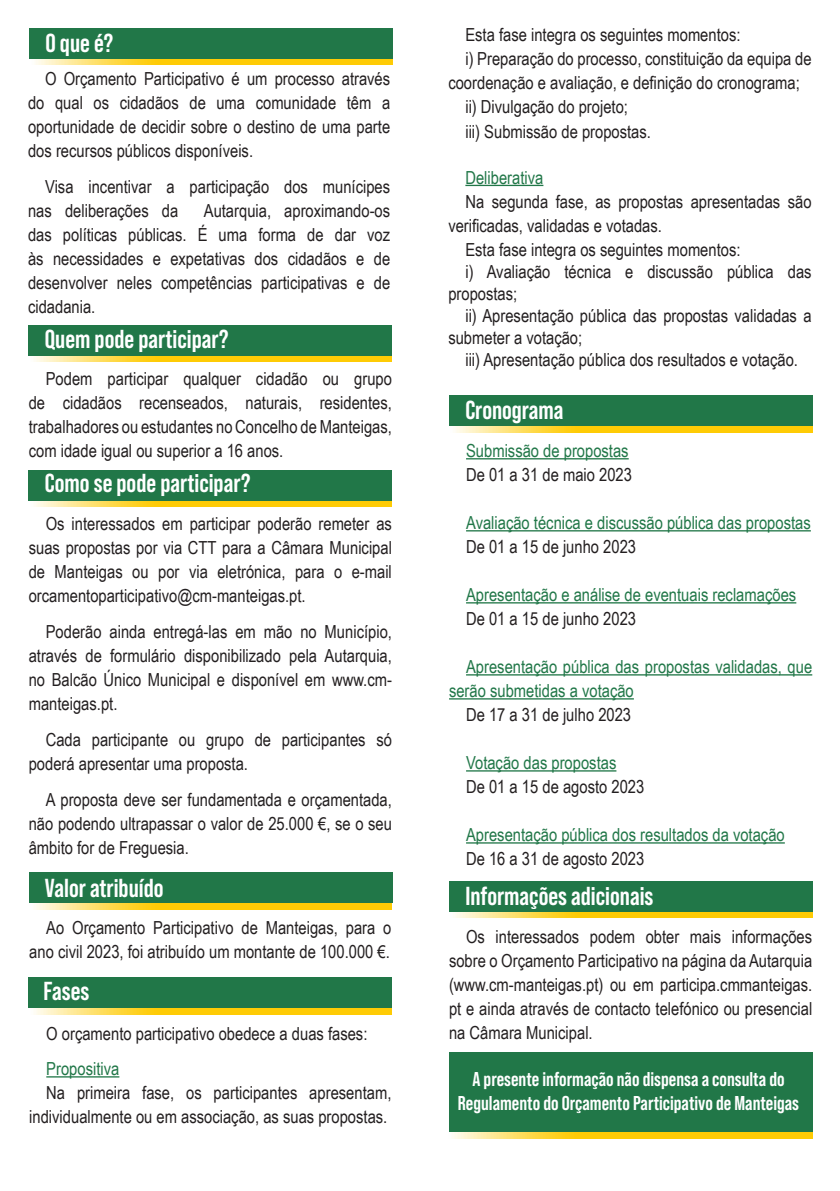
<style>
.page{position:relative;width:840px;height:1191px;background:#fff}
.page>*{position:absolute;margin:0;border:0;box-sizing:border-box;transform-origin:0 0}
.t1{font:700 26px "Bebas Neue Pro";color:#fff}
.t2{font:700 20px "Bebas Neue Pro";color:#fff}
.t3{font:18px/24px "Arial Narrow";color:#231f20;text-align:justify}
.t4{font:18px/24px "Arial Narrow";color:#217748}
</style>
<div class="page">
<svg style="left:449px;top:1131px;width:362px;height:7px;background:#dec530"></svg>
<div style="left:449px;top:1052px;width:362px;height:79px;background:#217748"></div>
<svg style="left:29px;top:58px;width:363px;height:7px;background:#dec631"></svg>
<div style="left:29px;top:28px;width:363px;height:30px;background:#217748"></div>
<svg style="left:28px;top:325px;width:364px;height:37px;background:#dcc531"></svg>
<div style="left:29px;top:325px;width:363px;height:30px;background:#217748"></div>
<svg style="left:28px;top:500px;width:363px;height:7px;background:#dec631"></svg>
<div style="left:28px;top:470px;width:363px;height:30px;background:#217748"></div>
<svg style="left:29px;top:902px;width:363px;height:7px;background:#dec630"></svg>
<div style="left:29px;top:872px;width:363px;height:30px;background:#217748"></div>
<hr style="left:465px;top:185px;width:78px;height:1px;background:#217748">
<svg style="left:28px;top:1007px;width:363px;height:7px;background:#dec631"></svg>
<div style="left:28px;top:977px;width:363px;height:30px;background:#217748"></div>
<hr style="left:46px;top:1076px;width:73px;height:1px;background:#217748">
<svg style="left:455px;top:426px;width:356px;height:6px;background:#fed229"></svg>
<div style="left:449px;top:395px;width:362px;height:31px;background:#217748"></div>
<hr style="left:466px;top:458px;width:162px;height:1px;background:#217748">
<hr style="left:466px;top:530px;width:344px;height:1px;background:#217748">
<hr style="left:466px;top:602px;width:329px;height:1px;background:#217748">
<hr style="left:466px;top:674px;width:345px;height:1px;background:#217748">
<hr style="left:449px;top:698px;width:184px;height:1px;background:#217748">
<hr style="left:466px;top:770px;width:150px;height:1px;background:#217748">
<hr style="left:466px;top:842px;width:318px;height:1px;background:#217748">
<svg style="left:449px;top:911px;width:362px;height:7px;background:#dec631"></svg>
<div style="left:449px;top:881px;width:362px;height:30px;background:#217748"></div>
<p class="t1" style="left:45px;top:28px;width:69px">O que é?</p>
<p class="t3" style="left:28px;top:66px;width:363px;text-indent:17px">O Orçamento Participativo é um processo através do qual os cidadãos de uma comunidade têm a oportunidade de decidir sobre o destino de uma parte dos recursos públicos disponíveis.</p>
<p class="t3" style="left:28px;top:173px;width:363px;text-indent:17px">Visa incentivar a participação dos munícipes nas deliberações da</p>
<p class="t3" style="left:28px;top:197px;width:363px;text-indent:176px">Autarquia, aproximando-os das políticas públicas. É uma forma de dar voz às necessidades e expetativas dos cidadãos e de desenvolver neles competências participativas e de cidadania.</p>
<p class="t1" style="left:45px;top:324px;width:185px">Quem pode participar?</p>
<p class="t3" style="left:29px;top:366px;width:364px;text-indent:17px">Podem participar qualquer cidadão ou grupo de cidadãos recenseados, naturais, residentes, trabalhadores ou estudantes no Concelho de Manteigas, com idade igual ou superior a 16 anos.</p>
<p class="t1" style="left:45px;top:468px;width:207px">Como se pode participar?</p>
<p class="t3" style="left:29px;top:511px;width:364px;text-indent:17px">Os interessados em participar poderão remeter as suas propostas por via CTT para a Câmara Municipal de Manteigas ou por via eletrónica, para o e-mail orcamentoparticipativo@cm-manteigas.pt.</p>
<p class="t3" style="left:29px;top:619px;width:364px;text-indent:17px">Poderão ainda entregá-las em mão no Município, através de formulário disponibilizado pela Autarquia, no Balcão Único Municipal e disponível em www.cm&shy;manteigas.pt.</p>
<p class="t3" style="left:29px;top:727px;width:364px;text-indent:17px">Cada participante ou grupo de participantes só poderá apresentar uma proposta.</p>
<p class="t3" style="left:29px;top:787px;width:364px;text-indent:17px">A proposta deve ser fundamentada e orçamentada, não podendo ultrapassar o valor de 25.000 €, se o seu âmbito for de Freguesia.</p>
<p class="t1" style="left:45px;top:872px;width:120px">Valor atribuído</p>
<p class="t3" style="left:29px;top:914px;width:363px;text-align:right">Ao Orçamento Participativo de Manteigas, para o ano civil 2023, foi atribuído um montante de 100.000 €.</p>
<p class="t1" style="left:44px;top:976px;width:47px">Fases</p>
<p class="t3" style="left:46px;top:1020px;width:322px">O orçamento participativo obedece a duas fases:</p>
<p class="t4" style="left:46px;top:1056px;width:75px">Propositiva</p>
<p class="t3" style="left:29px;top:1080px;width:363px;text-align:right">Na primeira fase, os participantes apresentam, individualmente ou em associação, as suas propostas.</p>
<p class="t3" style="left:465px;top:22px;width:276px">Esta fase integra os seguintes momentos:</p>
<p class="t3" style="left:448px;top:46px;width:364px;text-indent:17px">i) Preparação do processo, constituição da equipa de coordenação e avaliação, e definição do cronograma;</p>
<p class="t3" style="left:465px;top:94px;width:164px">ii) Divulgação do projeto;</p>
<p class="t3" style="left:465px;top:118px;width:187px">iii) Submissão de propostas.</p>
<p class="t4" style="left:465px;top:164px;width:79px">Deliberativa</p>
<p class="t3" style="left:448px;top:188px;width:364px;text-indent:17px">Na segunda fase, as propostas apresentadas são verificadas, validadas e votadas.</p>
<p class="t3" style="left:465px;top:236px;width:276px">Esta fase integra os seguintes momentos:</p>
<p class="t3" style="left:448px;top:259px;width:364px;line-height:22px;text-indent:17px">i) Avaliação técnica e discussão pública das propostas;</p>
<p class="t3" style="left:448px;top:303px;width:364px;line-height:22px;text-indent:17px">ii) Apresentação pública das propostas validadas a submeter a votação;</p>
<p class="t3" style="left:465px;top:346px;width:334px">iii) Apresentação pública dos resultados e votação.</p>
<p class="t1" style="left:465px;top:395px;width:100px">Cronograma</p>
<p class="t4" style="left:466px;top:438px;width:164px">Submissão de propostas</p>
<p class="t3" style="left:466px;top:462px;width:167px">De 01 a 31 de maio 2023</p>
<p class="t4" style="left:466px;top:510px;width:346px">Avaliação técnica e discussão pública das propostas</p>
<p class="t3" style="left:466px;top:534px;width:171px">De 01 a 15 de junho 2023</p>
<p class="t4" style="left:466px;top:582px;width:331px">Apresentação e análise de eventuais reclamações</p>
<p class="t3" style="left:466px;top:606px;width:171px">De 01 a 15 de junho 2023</p>
<p class="t4" style="left:449px;top:654px;width:364px;text-indent:17px">Apresentação pública das propostas validadas, que serão submetidas a votação</p>
<p class="t3" style="left:466px;top:702px;width:166px">De 17 a 31 de julho 2023</p>
<p class="t4" style="left:466px;top:750px;width:152px">Votação das propostas</p>
<p class="t3" style="left:466px;top:774px;width:180px">De 01 a 15 de agosto 2023</p>
<p class="t4" style="left:466px;top:822px;width:320px">Apresentação pública dos resultados da votação</p>
<p class="t3" style="left:466px;top:846px;width:180px">De 16 a 31 de agosto 2023</p>
<p class="t1" style="left:465px;top:880px;width:189px">Informações adicionais</p>
<p class="t3" style="left:449px;top:923px;width:364px;text-indent:17px">Os interessados podem obter mais informações sobre o Orçamento Participativo na página da Autarquia (www.cm-manteigas.pt) ou em participa.cmmanteigas. pt e ainda através de contacto telefónico ou presencial na Câmara Municipal.</p>
<p class="t2" style="left:472px;top:1067px;width:313px">A presente informação não dispensa a consulta do</p>
<p class="t2" style="left:457px;top:1091px;width:342px">Regulamento do Orçamento Participativo de Manteigas</p>
</div>
